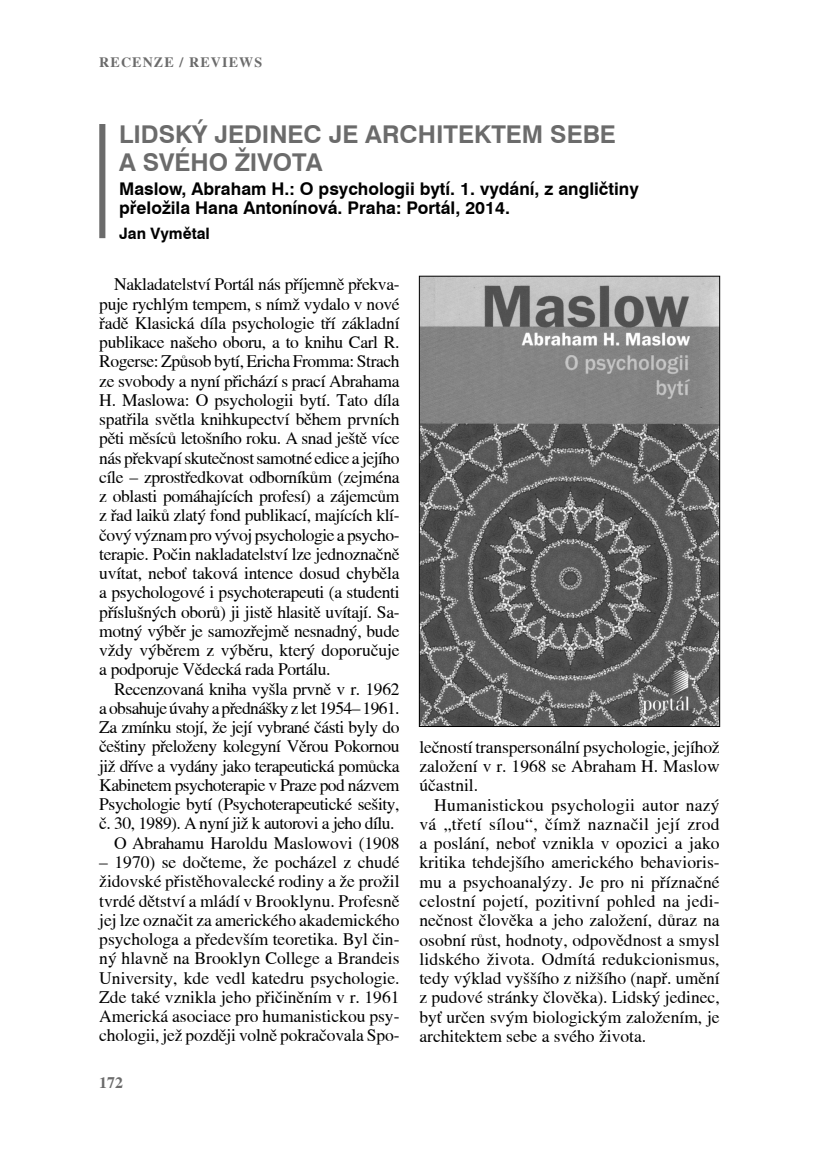
<style>
.page{position:relative;width:819px;height:1166px;background:#fff}
.page>*{position:absolute;margin:0;border:0;box-sizing:border-box;transform-origin:0 0}
.t1{font:700 24.5px/28px "Swiss 721 CE";color:#6b6b6b}
.t2{font:17.5px/19.2px "Toronto";letter-spacing:-.02em;color:#000;text-align:justify}
.t3{font:700 17.5px/19.2px "Swiss 721 CE";color:#000}
.t4{font:700 15.75px "Swiss 721 CE";color:#000}
.t5{font:700 15.75px "Toronto";color:#6b6b6b}
.t6{font:700 14px "Toronto";letter-spacing:.08em;color:#6b6b6b}
</style>
<div class="page">
<div style="left:99px;top:124px;width:6px;height:114px;background:#6b6b6b"></div>
<img style="left:421px;top:278px;width:296px;height:447px">
<div style="left:419px;top:276px;width:300px;height:451px;border:1px solid #000"></div>
<p class="t6" style="left:99px;top:54px;width:164px">RECENZE / REVIEWS</p>
<h1 class="t1" style="left:119px;top:120px;width:498px">LIDSKÝ JEDINEC JE ARCHITEKTEM SEBE<br>A SVÉHO ŽIVOTA</h1>
<p class="t3" style="left:119px;top:179px;width:521px">Maslow, Abraham H.: O psychologii bytí. 1. vydání, z angliètiny pøeložila Hana Antonínová. Praha: Portál, 2014.</p>
<p class="t4" style="left:119px;top:223px;width:92px">Jan Vymìtal</p>
<p class="t2" style="left:99px;top:275px;width:302px;text-indent:15px">Nakladatelství Portál nás příjemně překva&shy;puje rychlým tempem, s nímž vydalo v nové řadě Klasická díla psychologie tří základní publikace našeho oboru, a to knihu Carl R.<br>Rogerse: Způsob bytí, Ericha Fromma: Strach ze svobody a nyní přichází s prací Abrahama H. Maslowa: O psychologii bytí. Tato díla spatřila světla knihkupectví během prvních pěti měsíců letošního roku. A snad ještě více nás překvapí skutečnost samotné edice a jejího cíle – zprostředkovat odborníkům (zejména z oblasti pomáhajících profesí) a zájemcům z řad laiků zlatý fond publikací, majících klí&shy;čový význam pro vývoj psychologie a psycho&shy;terapie. Počin nakladatelství lze jednoznačně uvítat, neboť taková intence dosud chyběla a psychologové i psychoterapeuti (a studenti příslušných oborů) ji jistě hlasitě uvítají. Sa&shy;motný výběr je samozřejmě nesnadný, bude vždy výběrem z výběru, který doporučuje a podporuje Vědecká rada Portálu.</p>
<p class="t2" style="left:99px;top:679px;width:302px;text-align:right">Recenzovaná kniha vyšla prvně v r. 1962<br>a obsahuje úvahy a přednášky z let 1954– 1961.<br>Za zmínku stojí, že její vybrané části byly do češtiny přeloženy kolegyní Věrou Pokornou již dříve a vydány jako terapeutická pomůcka Kabinetem psychoterapie v Praze pod názvem Psychologie bytí (Psychoterapeutické sešity, č. 30, 1989). A nyní již k autorovi a jeho dílu.<br>O Abrahamu Haroldu Maslowovi (1908</p>
<p class="t2" style="left:99px;top:852px;width:302px">– 1970) se dočteme, že pocházel z chudé židovské přistěhovalecké rodiny a že prožil tvrdé dětství a mládí v Brooklynu. Profesně jej lze označit za amerického akademického psychologa a především teoretika. Byl čin&shy;ný hlavně na Brooklyn College a Brandeis University, kde vedl katedru psychologie.<br>Zde také vznikla jeho přičiněním v r. 1961<br>Americká asociace pro humanistickou psy&shy;chologii, jež později volně pokračovala Spo-</p>
<p class="t5" style="left:99px;top:1073px;width:25px">172</p>
<p class="t2" style="left:419px;top:737px;width:302px">lečností transpersonální psychologie, jejíhož založení v r. 1968 se Abraham H. Maslow účastnil.</p>
<p class="t2" style="left:419px;top:795px;width:302px;text-indent:15px">Humanistickou psychologii autor nazý vá „třetí sílou“, čímž naznačil její zrod a poslání, neboť vznikla v opozici a jako kritika tehdejšího amerického behavioris&shy;mu a psychoanalýzy. Je pro ni příznačné celostní pojetí, pozitivní pohled na jedi&shy;nečnost člověka a jeho založení, důraz na osobní růst, hodnoty, odpovědnost a smysl lidského života. Odmítá redukcionismus, tedy výklad vyššího z nižšího (např. umění z pudové stránky člověka). Lidský jedinec, byť určen svým biologickým založením, je architektem sebe a svého života.</p>
</div>
